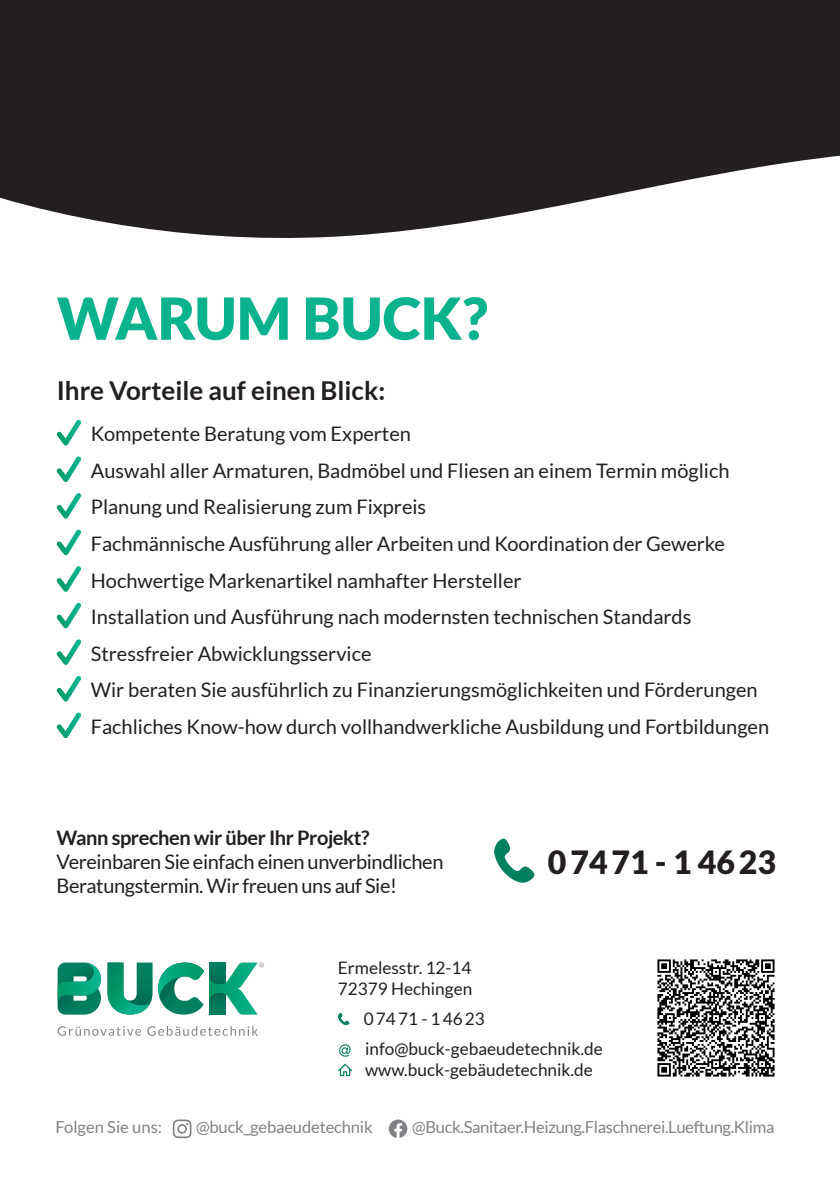
<style>
.page{position:relative;width:840px;height:1191px;background:#fff}
.page>*{position:absolute;margin:0;border:0;box-sizing:border-box;transform-origin:0 0}
.t1{font:900 58px "Lato";color:#0ab38d}
.t2{font:900 32px "Lato";color:#231f20}
.t3{font:700 26px "Lato";color:#231f20}
.t4{font:20px/36.6px "Lato";color:#231f20}
.t5{font:20px/24px "Lato";letter-spacing:-.02em;color:#231f20}
.t6{font:700 20px "Lato";letter-spacing:-.02em;color:#231f20}
.t7{font:17.2px/30.2px "Lato";color:#231f20}
.t8{font:16.6px "Lato";letter-spacing:-.02em;color:#808285}
.t9{font:16.6px "Lato";color:#808285}
</style>
<div class="page">
<svg style="left:0;top:0;width:839px;height:238px;background:#3c3939"></svg>
<svg style="left:829px;top:26px;width:10px;height:184px"></svg>
<svg style="left:173px;top:1119px;width:18px;height:19px"></svg>
<svg style="left:388px;top:1119px;width:19px;height:19px"></svg>
<svg style="left:56px;top:420px;width:25px;height:25px"></svg>
<svg style="left:56px;top:456px;width:25px;height:26px"></svg>
<svg style="left:56px;top:493px;width:25px;height:25px"></svg>
<svg style="left:56px;top:530px;width:25px;height:25px"></svg>
<svg style="left:56px;top:566px;width:25px;height:26px"></svg>
<svg style="left:56px;top:603px;width:25px;height:25px"></svg>
<svg style="left:56px;top:639px;width:25px;height:26px"></svg>
<svg style="left:56px;top:676px;width:25px;height:25px"></svg>
<svg style="left:56px;top:712px;width:25px;height:26px"></svg>
<svg style="left:107px;top:962px;width:45px;height:52px"></svg>
<svg style="left:58px;top:962px;width:43px;height:52px;background:#22997b"></svg>
<svg style="left:58px;top:1026px;width:83px;height:9px"></svg>
<svg style="left:147px;top:1026px;width:111px;height:9px"></svg>
<svg style="left:158px;top:962px;width:106px;height:52px"></svg>
<img style="left:657px;top:959px;width:118px;height:118px">
<svg style="left:338px;top:1012px;width:12px;height:14px"></svg>
<svg style="left:339px;top:1044px;width:11px;height:12px"></svg>
<svg style="left:338px;top:1063px;width:14px;height:13px"></svg>
<svg style="left:494px;top:838px;width:41px;height:45px"></svg>
<h1 class="t1" style="left:57px;top:284px;width:432px">WARUM BUCK?</h1>
<h3 class="t3" style="left:57px;top:376px;width:330px">Ihre Vorteile auf einen Blick:</h3>
<p class="t4" style="left:91px;top:415px;width:679px">Kompetente Beratung vom Experten<br>Auswahl aller Armaturen, Badmöbel und Fliesen an einem Termin möglich Planung und Realisierung zum Fixpreis<br>Fachmännische Ausführung aller Arbeiten und Koordination der Gewerke Hochwertige Markenartikel namhafter Hersteller<br>Installation und Ausführung nach modernsten technischen Standards Stressfreier Abwicklungsservice<br>Wir beraten Sie ausführlich zu Finanzierungsmöglichkeiten und Förderungen Fachliches Know-how durch vollhandwerkliche Ausbildung und Fortbildungen</p>
<p class="t6" style="left:57px;top:826px;width:314px">Wann sprechen wir über Ihr Projekt?</p>
<p class="t5" style="left:57px;top:849px;width:388px">Vereinbaren Sie einfach einen unverbindlichen<br>Beratungstermin. Wir freuen uns auf Sie!</p>
<h2 class="t2" style="left:547px;top:843px;width:229px">07471 - 1 4623</h2>
<p class="t7" style="left:338px;top:957px;width:136px;line-height:20.6px">Ermelesstr. 12-14<br>72379 Hechingen</p>
<p class="t7" style="left:363px;top:1003px;width:240px">07471 - 14623 info@buck-gebaeudetechnik.de</p>
<p class="t7" style="left:365px;top:1054px;width:229px">www.buck-gebäudetechnik.de</p>
<p class="t9" style="left:55px;top:1118px;width:108px">Folgen Sie uns:</p>
<p class="t8" style="left:196px;top:1118px;width:178px">@buck_gebaeudetechnik</p>
<p class="t8" style="left:412px;top:1118px;width:364px">@Buck.Sanitaer.Heizung.Flaschnerei.Lueftung.Klima</p>
</div>
